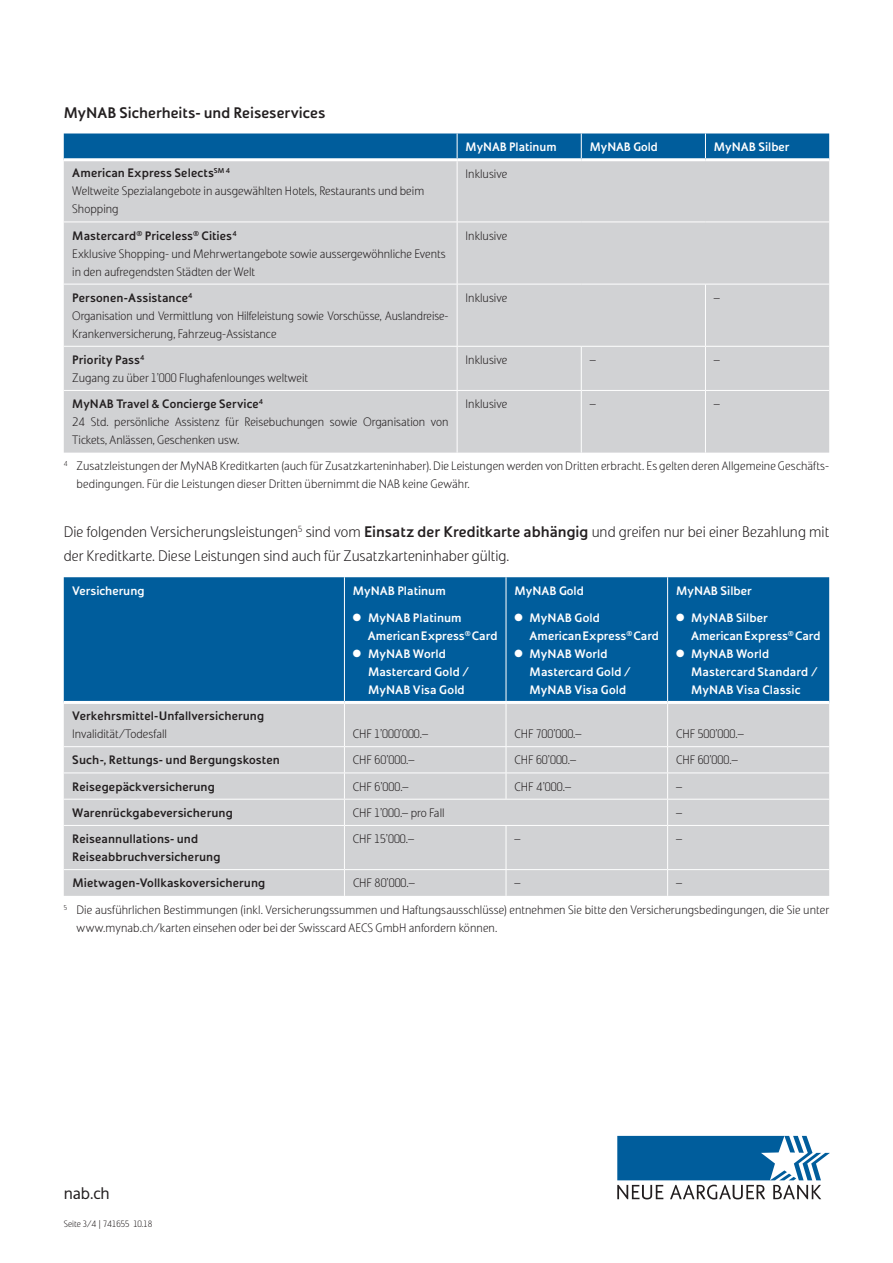
<style>
.page{position:relative;width:893px;height:1263px;background:#fff}
.page>*{position:absolute;margin:0;border:0;box-sizing:border-box;transform-origin:0 0}
.t1{font:16.5px "Solo Sans";color:#231f20}
.t2{font:300 15px/24px "Solo Sans";color:#231f20}
.t3{font:700 15px "Solo Sans";color:#231f20}
.t4{font:300 12px/18px "Solo Sans";color:#231f20}
.t5{font:700 12px/18px "Solo Sans";letter-spacing:.005em;color:#fff}
.t6{font:700 12px/18px "Solo Sans";letter-spacing:.005em;color:#231f20}
.t7{font:300 9px "Solo Sans";color:#231f20}
.s1{font-weight:700}
</style>
<div class="page">
<svg style="left:617px;top:1136px;width:213px;height:63px"></svg>
<div style="left:64px;top:161px;width:765px;height:292px;background:#d1d2d4"></div>
<div style="left:64px;top:133px;width:765px;height:25px;background:#005d9c"></div>
<hr style="left:457px;top:161px;width:1px;height:61px;background:#fff">
<hr style="left:64px;top:222px;width:393px;height:1px;background:#fff">
<hr style="left:457px;top:222px;width:124px;height:1px;background:#fff">
<hr style="left:457px;top:222px;width:1px;height:62px;background:#fff">
<hr style="left:581px;top:222px;width:124px;height:1px;background:#fff">
<hr style="left:705px;top:222px;width:124px;height:1px;background:#fff">
<hr style="left:64px;top:284px;width:393px;height:1px;background:#fff">
<hr style="left:457px;top:284px;width:124px;height:1px;background:#fff">
<hr style="left:457px;top:284px;width:1px;height:62px;background:#fff">
<hr style="left:581px;top:284px;width:124px;height:1px;background:#fff">
<hr style="left:705px;top:284px;width:124px;height:1px;background:#fff">
<hr style="left:705px;top:284px;width:1px;height:62px;background:#fff">
<hr style="left:64px;top:346px;width:393px;height:1px;background:#fff">
<hr style="left:457px;top:346px;width:124px;height:1px;background:#fff">
<hr style="left:457px;top:347px;width:1px;height:43px;background:#fff">
<hr style="left:581px;top:346px;width:124px;height:1px;background:#fff">
<hr style="left:581px;top:347px;width:1px;height:43px;background:#fff">
<hr style="left:705px;top:346px;width:124px;height:1px;background:#fff">
<hr style="left:705px;top:347px;width:1px;height:43px;background:#fff">
<hr style="left:64px;top:390px;width:393px;height:1px;background:#fff">
<hr style="left:457px;top:390px;width:124px;height:1px;background:#fff">
<hr style="left:457px;top:391px;width:1px;height:62px;background:#fff">
<hr style="left:581px;top:390px;width:124px;height:1px;background:#fff">
<hr style="left:581px;top:391px;width:1px;height:62px;background:#fff">
<hr style="left:705px;top:390px;width:124px;height:1px;background:#fff">
<hr style="left:705px;top:391px;width:1px;height:62px;background:#fff">
<div style="left:64px;top:577px;width:765px;height:124px;background:#005d9c"></div>
<div style="left:64px;top:704px;width:765px;height:192px;background:#d1d2d4"></div>
<hr style="left:344px;top:577px;width:1px;height:124px;background:#fff">
<hr style="left:506px;top:577px;width:1px;height:124px;background:#fff">
<hr style="left:667px;top:577px;width:1px;height:124px;background:#fff">
<hr style="left:344px;top:704px;width:1px;height:42px;background:#fff">
<hr style="left:506px;top:704px;width:1px;height:42px;background:#fff">
<hr style="left:667px;top:704px;width:1px;height:42px;background:#fff">
<hr style="left:64px;top:746px;width:280px;height:1px;background:#fff">
<hr style="left:344px;top:746px;width:162px;height:1px;background:#fff">
<hr style="left:506px;top:746px;width:162px;height:1px;background:#fff">
<hr style="left:668px;top:746px;width:161px;height:1px;background:#fff">
<hr style="left:64px;top:772px;width:280px;height:1px;background:#fff">
<hr style="left:668px;top:772px;width:161px;height:1px;background:#fff">
<hr style="left:64px;top:799px;width:280px;height:1px;background:#fff">
<hr style="left:668px;top:799px;width:161px;height:1px;background:#fff">
<hr style="left:64px;top:825px;width:280px;height:1px;background:#fff">
<hr style="left:344px;top:826px;width:1px;height:43px;background:#fff">
<hr style="left:506px;top:825px;width:162px;height:1px;background:#fff">
<hr style="left:506px;top:826px;width:1px;height:43px;background:#fff">
<hr style="left:668px;top:825px;width:161px;height:1px;background:#fff">
<hr style="left:667px;top:826px;width:1px;height:43px;background:#fff">
<hr style="left:64px;top:869px;width:280px;height:1px;background:#fff">
<hr style="left:344px;top:869px;width:162px;height:1px;background:#fff">
<svg style="left:344px;top:870px;width:1px;height:26px"></svg>
<hr style="left:506px;top:869px;width:162px;height:1px;background:#fff">
<svg style="left:506px;top:870px;width:1px;height:26px"></svg>
<hr style="left:668px;top:869px;width:161px;height:1px;background:#fff">
<svg style="left:667px;top:870px;width:1px;height:26px"></svg>
<hr style="left:506px;top:772px;width:162px;height:1px;background:#fff">
<svg style="left:667px;top:747px;width:1px;height:78px"></svg>
<hr style="left:506px;top:799px;width:162px;height:1px;background:#fff">
<hr style="left:344px;top:825px;width:162px;height:1px;background:#fff">
<hr style="left:344px;top:772px;width:162px;height:1px;background:#fff">
<svg style="left:344px;top:747px;width:1px;height:78px"></svg>
<svg style="left:506px;top:747px;width:1px;height:52px"></svg>
<hr style="left:344px;top:799px;width:162px;height:1px;background:#fff">
<p class="t3" style="left:64px;top:103px;width:263px">MyNAB Sicherheits- und Reiseservices</p>
<p class="t5" style="left:466px;top:138px;width:93px">MyNAB Platinum</p>
<p class="t5" style="left:590px;top:138px;width:70px">MyNAB Gold</p>
<p class="t5" style="left:714px;top:138px;width:77px">MyNAB Silber</p>
<p class="t4" style="left:72px;top:164px;width:353px"><span class="s1">American Express Selects</span><sup>SM</sup> <sup>4<br></sup>Weltweite Spezialangebote in ausgewählten Hotels, Restaurants und beim<br>Shopping</p>
<p class="t4" style="left:466px;top:164px;width:43px">Inklusive</p>
<p class="t4" style="left:72px;top:226px;width:375px"><span class="s1">Mastercard</span><sup>®</sup> <span class="s1">Priceless</span><sup>®</sup> <span class="s1">Cities</span><sup>4<br></sup>Exklusive Shopping- und Mehrwertangebote sowie aussergewöhnliche Events in den aufregendsten Städten der Welt</p>
<p class="t4" style="left:466px;top:227px;width:43px">Inklusive</p>
<p class="t4" style="left:72px;top:289px;width:378px"><span class="s1">Personen-Assistance</span><sup>4<br></sup>Organisation und Vermittlung von Hilfeleistung sowie Vorschüsse, Auslandreise-<br>Krankenversicherung, Fahrzeug-Assistance</p>
<p class="t4" style="left:466px;top:289px;width:43px">Inklusive</p>
<p class="t4" style="left:714px;top:289px;width:7px">–</p>
<p class="t4" style="left:72px;top:351px;width:237px"><span class="s1">Priority Pass</span><sup>4<br></sup>Zugang zu über 1’000 Flughafenlounges weltweit</p>
<p class="t4" style="left:466px;top:351px;width:43px">Inklusive</p>
<p class="t4" style="left:590px;top:351px;width:7px">–</p>
<p class="t4" style="left:714px;top:351px;width:7px">–</p>
<p class="t4" style="left:72px;top:395px;width:378px"><span class="s1">MyNAB Travel &amp; Concierge Service</span><sup>4<br></sup>24 Std. persönliche Assistenz für Reisebuchungen sowie Organisation von<br>Tickets, Anlässen, Geschenken usw.</p>
<p class="t4" style="left:466px;top:395px;width:43px">Inklusive</p>
<p class="t4" style="left:590px;top:395px;width:7px">–</p>
<p class="t4" style="left:714px;top:395px;width:7px">–</p>
<p class="t4" style="left:77px;top:457px;width:754px;text-indent:-13px"><sup>4</sup> Zusatzleistungen der MyNAB Kreditkarten (auch für Zusatzkarteninhaber). Die Leistungen werden von Dritten erbracht. Es gelten deren Allgemeine Geschäfts&shy;bedingungen. Für die Leistungen dieser Dritten übernimmt die NAB keine Gewähr.</p>
<p class="t2" style="left:64px;top:520px;width:767px">Die folgenden Versicherungsleistungen<sup>5</sup> sind vom <span class="s1">Einsatz der Kreditkarte abhängig</span> und greifen nur bei einer Bezahlung mit der Kreditkarte. Diese Leistungen sind auch für Zusatzkarteninhaber gültig.</p>
<p class="t5" style="left:72px;top:582px;width:74px">Versicherung</p>
<p class="t5" style="left:353px;top:582px;width:94px">MyNAB Platinum</p>
<p class="t5" style="left:368px;top:609px;width:131px;text-indent:-15px">● MyNAB Platinum<br>American Express<sup>®</sup> Card</p>
<p class="t5" style="left:368px;top:645px;width:102px;text-indent:-15px">● MyNAB World<br>Mastercard Gold /<br>MyNAB Visa Gold</p>
<p class="t5" style="left:676px;top:582px;width:77px">MyNAB Silber</p>
<p class="t5" style="left:691px;top:609px;width:131px;text-indent:-15px">● MyNAB Silber<br>American Express<sup>®</sup> Card</p>
<p class="t5" style="left:691px;top:645px;width:128px;text-indent:-15px">● MyNAB World<br>Mastercard Standard /<br>MyNAB Visa Classic</p>
<p class="t5" style="left:514px;top:582px;width:71px">MyNAB Gold</p>
<p class="t5" style="left:530px;top:609px;width:131px;text-indent:-15px">● MyNAB Gold<br>American Express<sup>®</sup> Card</p>
<p class="t5" style="left:530px;top:645px;width:102px;text-indent:-15px">● MyNAB World<br>Mastercard Gold /<br>MyNAB Visa Gold</p>
<p class="t6" style="left:72px;top:707px;width:193px">Verkehrsmittel-Unfallversicherung</p>
<p class="t4" style="left:72px;top:725px;width:96px">Invalidität/Todesfall</p>
<p class="t4" style="left:353px;top:725px;width:77px">CHF 1’000’000.–</p>
<p class="t4" style="left:514px;top:725px;width:69px">CHF 700’000.–</p>
<p class="t4" style="left:676px;top:725px;width:69px">CHF 500’000.–</p>
<p class="t6" style="left:72px;top:751px;width:209px">Such-, Rettungs- und Bergungskosten</p>
<p class="t4" style="left:353px;top:751px;width:63px">CHF 60’000.–</p>
<p class="t4" style="left:515px;top:751px;width:63px">CHF 60’000.–</p>
<p class="t4" style="left:676px;top:751px;width:63px">CHF 60’000.–</p>
<p class="t6" style="left:72px;top:777px;width:144px">Reisegepäckversicherung</p>
<p class="t4" style="left:353px;top:777px;width:57px">CHF 6’000.–</p>
<p class="t4" style="left:515px;top:777px;width:58px">CHF 4’000.–</p>
<p class="t4" style="left:676px;top:777px;width:7px">–</p>
<p class="t6" style="left:72px;top:803px;width:162px">Warenrückgabeversicherung</p>
<p class="t4" style="left:353px;top:804px;width:93px">CHF 1’000.– pro Fall</p>
<p class="t4" style="left:676px;top:804px;width:7px">–</p>
<p class="t6" style="left:72px;top:830px;width:150px">Reiseannullations- und<br>Reiseabbruchversicherung</p>
<p class="t4" style="left:353px;top:830px;width:63px">CHF 15’000.–</p>
<p class="t4" style="left:515px;top:830px;width:7px">–</p>
<p class="t4" style="left:676px;top:830px;width:7px">–</p>
<p class="t6" style="left:72px;top:874px;width:195px">Mietwagen-Vollkaskoversicherung</p>
<p class="t4" style="left:353px;top:874px;width:63px">CHF 80’000.–</p>
<p class="t4" style="left:515px;top:874px;width:7px">–</p>
<p class="t4" style="left:676px;top:874px;width:7px">–</p>
<p class="t4" style="left:77px;top:901px;width:754px;text-indent:-13px"><sup>5</sup> Die ausführlichen Bestimmungen (inkl. Versicherungssummen und Haftungsausschlüsse) entnehmen Sie bitte den Versicherungsbedingungen, die Sie unter www.mynab.ch/karten einsehen oder bei der Swisscard AECS GmbH anfordern können.</p>
<h1 class="t1" style="left:64px;top:1184px;width:48px">nab.ch</h1>
<p class="t7" style="left:64px;top:1219px;width:90px">Seite 3/4 | 741655 10.18</p>
</div>
